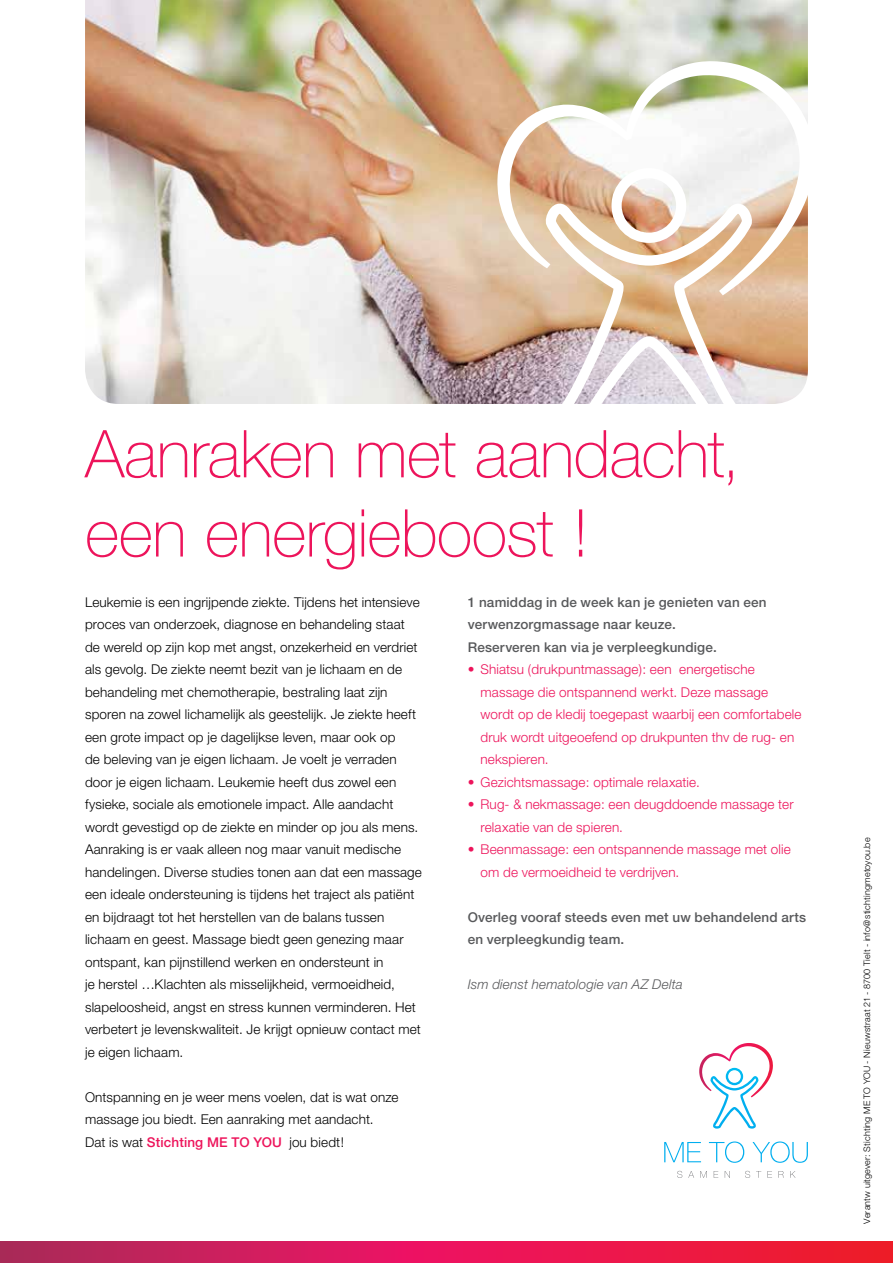
<style>
.page{position:relative;width:893px;height:1263px;background:#fff}
.page>*{position:absolute;margin:0;border:0;box-sizing:border-box;transform-origin:0 0}
.t1{font:100 66px/79.2px "Helvetica Neue";letter-spacing:-.01em;color:#ed145b}
.t2{font:300 13.5px/22.5px "Helvetica Neue";letter-spacing:.01em;color:#000}
.t3{font:300 13.5px/22.5px "Helvetica Neue";letter-spacing:.01em;color:#ed145b}
.t4{font:500 13.5px/22.5px "Helvetica Neue";letter-spacing:.01em;color:#58595b}
.t5{font:italic 300 13.5px "Helvetica Neue";letter-spacing:.01em;color:#58595b}
.t6{font:300 9px "Helvetica Neue";letter-spacing:.02em;color:#000}
.s1{font-weight:500;color:#ed145b}
</style>
<div class="page">
<svg style="left:664px;top:1142px;width:37px;height:20px"></svg>
<svg style="left:709px;top:1141px;width:35px;height:22px"></svg>
<svg style="left:752px;top:1141px;width:56px;height:22px"></svg>
<svg style="left:677px;top:1171px;width:5px;height:7px"></svg>
<svg style="left:688px;top:1171px;width:6px;height:7px"></svg>
<svg style="left:700px;top:1171px;width:7px;height:7px"></svg>
<svg style="left:714px;top:1171px;width:4px;height:7px"></svg>
<svg style="left:725px;top:1171px;width:5px;height:7px"></svg>
<svg style="left:745px;top:1171px;width:5px;height:7px"></svg>
<svg style="left:767px;top:1171px;width:5px;height:7px"></svg>
<svg style="left:778px;top:1171px;width:6px;height:7px"></svg>
<svg style="left:790px;top:1171px;width:6px;height:7px"></svg>
<svg style="left:699px;top:1043px;width:74px;height:85px"></svg>
<img style="left:85px;top:0;width:723px;height:404px">
<svg style="left:0;top:1242px;width:893px;height:21px;background:#dc1b50"></svg>
<svg style="left:497px;top:61px;width:311px;height:234px"></svg>
<svg style="left:545px;top:168px;width:208px;height:236px"></svg>
<h1 class="t1" style="left:85px;top:414px;width:657px">Aanraken met aandacht, een energieboost !</h1>
<p class="t2" style="left:85px;top:590px;width:338px">Leukemie is een ingrijpende ziekte. Tijdens het intensieve proces van onderzoek, diagnose en behandeling staat de wereld op zijn kop met angst, onzekerheid en verdriet als gevolg. De ziekte neemt bezit van je lichaam en de behandeling met chemotherapie, bestraling laat zijn sporen na zowel lichamelijk als geestelijk. Je ziekte heeft een grote impact op je dagelijkse leven, maar ook op<br>de beleving van je eigen lichaam. Je voelt je verraden door je eigen lichaam. Leukemie heeft dus zowel een fysieke, sociale als emotionele impact. Alle aandacht wordt gevestigd op de ziekte en minder op jou als mens.<br>Aanraking is er vaak alleen nog maar vanuit medische handelingen. Diverse studies tonen aan dat een massage een ideale ondersteuning is tijdens het traject als patiënt en bijdraagt tot het herstellen van de balans tussen lichaam en geest. Massage biedt geen genezing maar ontspant, kan pijnstillend werken en ondersteunt in<br>je herstel …Klachten als misselijkheid, vermoeidheid, slapeloosheid, angst en stress kunnen verminderen. Het verbetert je levenskwaliteit. Je krijgt opnieuw contact met je eigen lichaam.</p>
<p class="t2" style="left:85px;top:1085px;width:315px">Ontspanning en je weer mens voelen, dat is wat onze massage jou biedt. Een aanraking met aandacht.<br>Dat is wat <span class="s1">Stichting ME TO YOU</span> jou biedt!</p>
<p class="t4" style="left:468px;top:590px;width:300px">1 namiddag in de week kan je genieten van een verwenzorgmassage naar keuze.<br>Reserveren kan via je verpleegkundige.</p>
<p class="t3" style="left:480px;top:658px;width:323px;text-indent:-13px">• Shiatsu (drukpuntmassage): een energetische massage die ontspannend werkt. Deze massage wordt op de kledij toegepast waarbij een comfortabele druk wordt uitgeoefend op drukpunten thv de rug- en nekspieren.</p>
<p class="t3" style="left:468px;top:770px;width:234px">• Gezichtsmassage: optimale relaxatie.</p>
<p class="t3" style="left:480px;top:793px;width:315px;text-indent:-13px">• Rug- &amp; nekmassage: een deugddoende massage ter relaxatie van de spieren.</p>
<p class="t3" style="left:480px;top:838px;width:312px;text-indent:-13px">• Beenmassage: een ontspannende massage met olie om de vermoeidheid te verdrijven.</p>
<p class="t4" style="left:468px;top:905px;width:340px">Overleg vooraf steeds even met uw behandelend arts en verpleegkundig team.</p>
<p class="t5" style="left:468px;top:976px;width:216px">Ism dienst hematologie van AZ Delta</p>
<p class="t6" style="left:862px;top:1223px;width:387px;rotate:-90deg">Verantw uitgever: Stichting ME TO YOU - Nieuwstraat 21 - 8700 Tielt - info@stichtingmetoyou.be</p>
</div>
